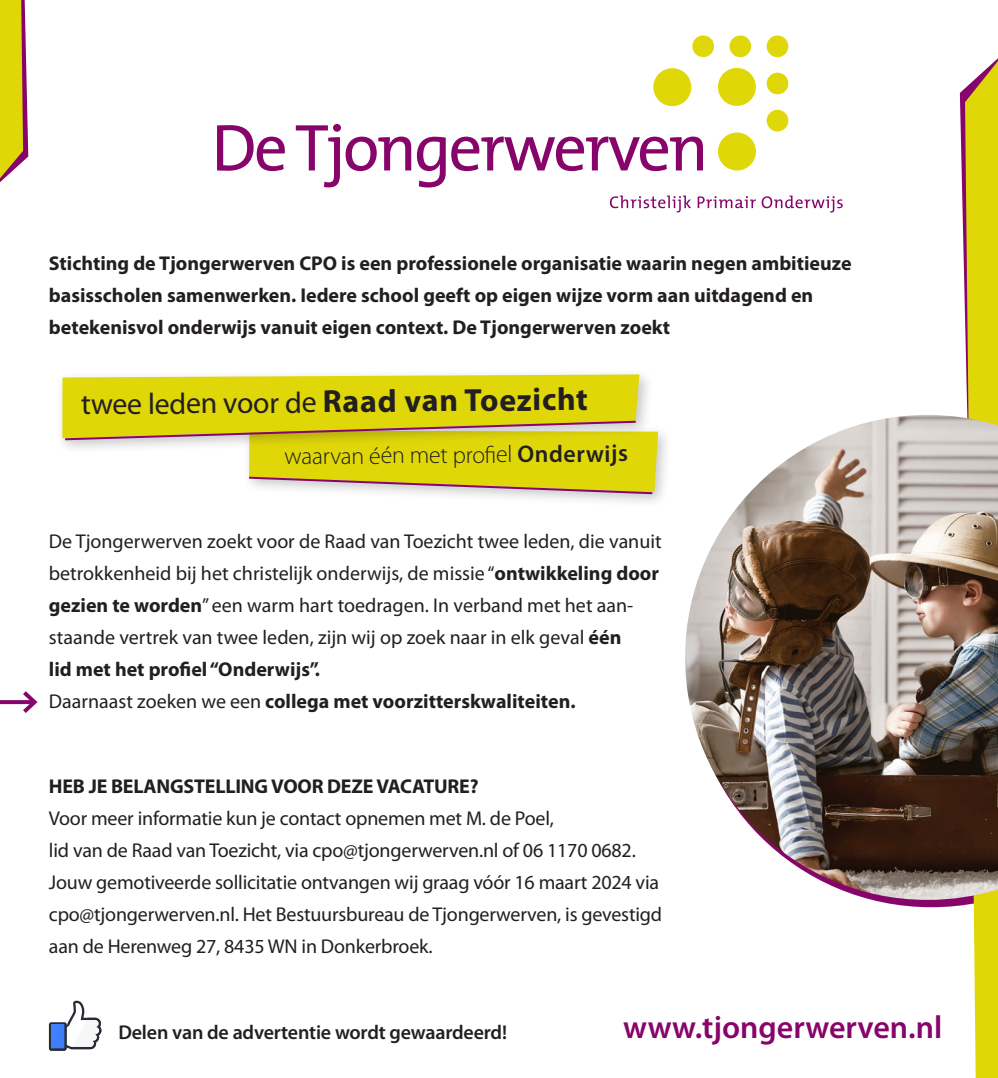
<style>
.page{position:relative;width:998px;height:1078px;background:#fff}
.page>*{position:absolute;margin:0;border:0;box-sizing:border-box;transform-origin:0 0}
.t1{font:600 32px "Myriad Pro";color:#87056a}
.t2{font:700 32px "Myriad Pro";letter-spacing:.01em;color:#231f20}
.t3{font:30px "Myriad Pro";color:#231f20}
.t4{font:300 24px "Myriad Pro";letter-spacing:-.02em;color:#231f20}
.t5{font:20px/32px "Myriad Pro";letter-spacing:-.01em;color:#231f20}
.t6{font:700 20px/32px "Myriad Pro";color:#231f20}
.t7{font:600 20px "Myriad Pro";letter-spacing:-.01em;color:#231f20}
.s1{font-weight:600}
.s2{font-weight:700}
.s3{font-weight:400}
</style>
<div class="page">
<div style="left:242px;top:423px;width:431px;height:85px;background:#231f20;opacity:.25"></div>
<svg style="left:960px;top:58px;width:38px;height:1019px"></svg>
<svg style="left:610px;top:195px;width:81px;height:17px"></svg>
<svg style="left:698px;top:195px;width:145px;height:17px"></svg>
<svg style="left:217px;top:125px;width:68px;height:46px"></svg>
<svg style="left:296px;top:124px;width:115px;height:63px"></svg>
<svg style="left:417px;top:136px;width:286px;height:51px"></svg>
<div style="left:692px;top:35px;width:22px;height:22px;background:#e0d709;border-radius:50%"></div>
<div style="left:729px;top:35px;width:22px;height:22px;background:#e0d709;border-radius:50%"></div>
<div style="left:767px;top:110px;width:21px;height:21px;background:#e0d709;border-radius:50%"></div>
<div style="left:767px;top:73px;width:21px;height:21px;background:#e0d709;border-radius:50%"></div>
<div style="left:767px;top:35px;width:21px;height:22px;background:#e0d709;border-radius:50%"></div>
<div style="left:718px;top:132px;width:38px;height:38px;background:#e0d709;border-radius:50%"></div>
<div style="left:653px;top:68px;width:38px;height:38px;background:#e0d709;border-radius:50%"></div>
<div style="left:718px;top:68px;width:38px;height:38px;background:#e0d709;border-radius:50%"></div>
<img style="left:685px;top:415px;width:313px;height:484px">
<svg style="left:49px;top:1000px;width:52px;height:50px"></svg>
<svg style="left:0;top:0;width:28px;height:182px;background:#d4b835"></svg>
<svg style="left:62px;top:374px;width:596px;height:121px"></svg>
<svg style="left:0;top:700px;width:19px;height:4px"></svg>
<svg style="left:19px;top:691px;width:19px;height:22px"></svg>
<p class="t6" style="left:49px;top:247px;width:804px">Stichting de Tjongerwerven CPO is een professionele organisatie waarin negen ambitieuze</p>
<p class="t6" style="left:49px;top:279px;width:766px">basisscholen samenwerken. Iedere school geeft op eigen wijze vorm aan uitdagend en betekenisvol onderwijs vanuit eigen context. De Tjongerwerven zoekt</p>
<p class="t3" style="left:81px;top:386px;width:237px;rotate:-1deg">twee leden voor de</p>
<p class="t2" style="left:323px;top:379px;width:267px">Raad van Toezicht</p>
<p class="t4" style="left:284px;top:442px;width:345px">waarvan één met profiel <span class="s1">Onderwijs</span></p>
<p class="t5" style="left:49px;top:524px;width:614px">De Tjongerwerven zoekt voor de Raad van Toezicht twee leden, die vanuit betrokkenheid bij het christelijk onderwijs, de missie “<span class="s2">ontwikkeling door gezien te worden</span>” een warm hart toedragen. In verband met het aan&shy;staande vertrek van twee leden, zijn wij op zoek naar in elk geval <span class="s2">één</span></p>
<p class="t6" style="left:49px;top:652px;width:273px">lid met het profiel “Onderwijs”.</p>
<p class="t6" style="left:49px;top:684px;width:528px"><span class="s3">Daarnaast zoeken we een</span> collega met voorzitterskwaliteiten.</p>
<p class="t6" style="left:49px;top:769px;width:431px">HEB JE BELANGSTELLING VOOR DEZE VACATURE?</p>
<p class="t5" style="left:49px;top:802px;width:506px">Voor meer informatie kun je contact opnemen met M. de Poel,</p>
<p class="t5" style="left:49px;top:834px;width:588px">lid van de Raad van Toezicht, via cpo@tjongerwerven.nl of 06 1170 0682.</p>
<p class="t5" style="left:49px;top:866px;width:612px">Jouw gemotiveerde sollicitatie ontvangen wij graag vóór 16 maart 2024 via</p>
<p class="t5" style="left:49px;top:898px;width:615px">cpo@tjongerwerven.nl. Het Bestuursbureau de Tjongerwerven, is gevestigd</p>
<p class="t5" style="left:49px;top:930px;width:385px">aan de Herenweg 27, 8435 WN in Donkerbroek.</p>
<p class="t7" style="left:118px;top:1018px;width:390px">Delen van de advertentie wordt gewaardeerd!</p>
<p class="t1" style="left:623px;top:1006px;width:321px">www.tjongerwerven.nl</p>
</div>
